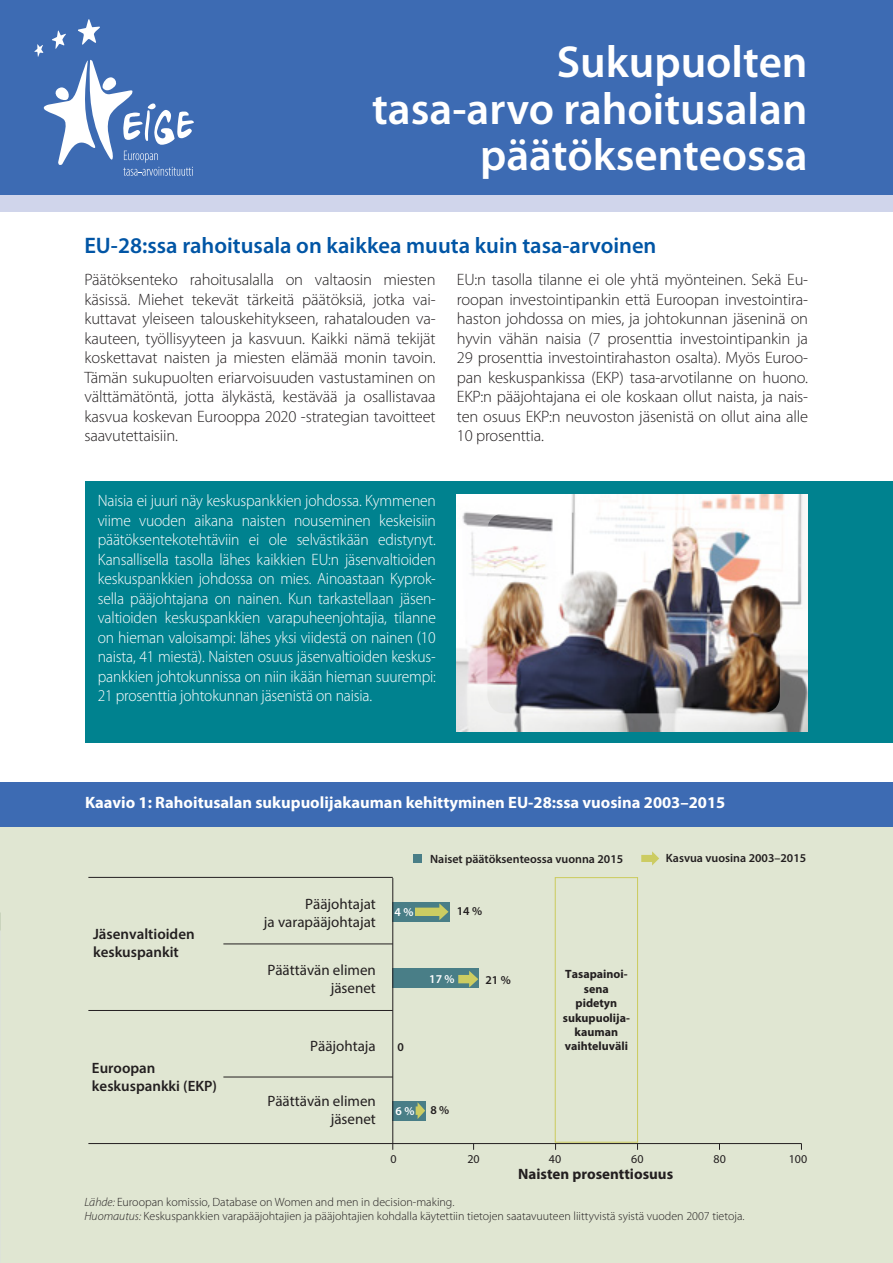
<style>
.page{position:relative;width:893px;height:1263px;background:#fff}
.page>*{position:absolute;margin:0;border:0;box-sizing:border-box;transform-origin:0 0}
.Title_0{font:600 45px/46.5px "Myriad Pro";color:#fff;text-align:right}
.Title_1_span_all{font:600 22.5px "Myriad Pro";color:#0155a5}
.Body_text{font:300 16.5px/19.5px "Myriad Pro";letter-spacing:-.01em;color:#231f20;text-align:justify}
.Body_text_white{font:300 16.5px/19.5px "Myriad Pro";letter-spacing:-.01em;color:#fff;text-align:justify;scale:.94 1}
.Figure_title{font:700 16.5px "Myriad Pro";color:#fff}
.t1{font:15px/18px "Myriad Pro";color:#231f20;text-align:right}
.t2{font:600 15px/18px "Myriad Pro";color:#231f20}
.t3{font:700 15px "Myriad Pro";color:#231f20}
.Source{font:300 12px "Myriad Pro";color:#231f20}
.t4{font:600 12px "Myriad Pro";color:#231f20}
.t5{font:700 12px/14.4px "Myriad Pro";color:#231f20;text-align:center}
.t6{font:12px "Myriad Pro";color:#231f20}
.t7{font:600 12px "Myriad Pro";color:#fff}
.s1{font-style:italic}
</style>
<div class="page">
<div style="left:0;top:0;width:893px;height:210px;background:#3d6bb3"></div>
<svg style="left:34px;top:19px;width:160px;height:157px"></svg>
<div style="left:0;top:195px;width:893px;height:16px;background:#d0d5eb"></div>
<div style="left:0;top:808px;width:893px;height:455px;background:#e0e6d2"></div>
<div style="left:0;top:783px;width:893px;height:44px;background:#3d6bb3"></div>
<div style="left:413px;top:854px;width:9px;height:9px;background:#497e87"></div>
<div style="left:393px;top:902px;width:16px;height:19px;background:#497e87"></div>
<div style="left:393px;top:968px;width:69px;height:20px;background:#497e87"></div>
<div style="left:393px;top:1101px;width:24px;height:20px;background:#497e87"></div>
<div style="left:409px;top:902px;width:40px;height:19px;background:#497e87"></div>
<div style="left:462px;top:968px;width:16px;height:20px;background:#497e87"></div>
<div style="left:417px;top:1101px;width:8px;height:20px;background:#497e87"></div>
<hr style="left:392px;top:1143px;width:409px;height:1px;background:#231f20">
<hr style="left:393px;top:878px;width:1px;height:266px;background:#231f20">
<hr style="left:88px;top:877px;width:305px;height:1px;background:#231f20">
<hr style="left:223px;top:944px;width:170px;height:1px;background:#231f20">
<hr style="left:88px;top:1010px;width:305px;height:1px;background:#231f20">
<hr style="left:223px;top:1077px;width:170px;height:1px;background:#231f20">
<hr style="left:88px;top:1143px;width:305px;height:1px;background:#231f20">
<div style="left:555px;top:877px;width:83px;height:266px;border:1px solid #cccc62"></div>
<svg style="left:415px;top:903px;width:33px;height:17px"></svg>
<svg style="left:641px;top:851px;width:18px;height:14px"></svg>
<svg style="left:458px;top:971px;width:20px;height:16px"></svg>
<svg style="left:416px;top:1102px;width:9px;height:17px"></svg>
<div style="left:85px;top:481px;width:808px;height:262px;background:#00828f"></div>
<img style="left:457px;top:494px;width:351px;height:237px">
<img style="left:487px;top:513px;width:293px;height:200px">
<p class="Title_0" style="left:372px;top:39px;width:437px">Sukupuolten tasa-arvo rahoitusalan päätöksenteossa</p>
<p class="Title_1_span_all" style="left:84px;top:233px;width:574px">EU-28:ssa rahoitusala on kaikkea muuta kuin tasa-arvoinen</p>
<p class="Body_text" style="left:84px;top:270px;width:353px">Päätöksenteko rahoitusalalla on valtaosin miesten käsissä. Miehet tekevät tärkeitä päätöksiä, jotka vai&shy;kuttavat yleiseen talouskehitykseen, rahatalouden va&shy;kauteen, työllisyyteen ja kasvuun. Kaikki nämä tekijät koskettavat naisten ja miesten elämää monin tavoin.<br>Tämän sukupuolten eriarvoisuuden vastustaminen on välttämätöntä, jotta älykästä, kestävää ja osallistavaa kasvua koskevan Eurooppa 2020 -strategian tavoitteet saavutettaisiin.</p>
<p class="Body_text" style="left:457px;top:270px;width:353px">EU:n tasolla tilanne ei ole yhtä myönteinen. Sekä Eu&shy;roopan investointipankin että Euroopan investointira&shy;haston johdossa on mies, ja johtokunnan jäseninä on hyvin vähän naisia (7 prosenttia investointipankin ja 29 prosenttia investointirahaston osalta). Myös Euroo&shy;pan keskuspankissa (EKP) tasa-arvotilanne on huono.<br>EKP:n pääjohtajana ei ole koskaan ollut naista, ja nais&shy;ten osuus EKP:n neuvoston jäsenistä on ollut aina alle 10 prosenttia.</p>
<p class="Body_text_white" style="left:98px;top:491px;width:361px">Naisia ei juuri näy keskuspankkien johdossa. Kymmenen viime vuoden aikana naisten nouseminen keskeisiin päätöksentekotehtäviin ei ole selvästikään edistynyt.<br>Kansallisella tasolla lähes kaikkien EU:n jäsenvaltioiden keskuspankkien johdossa on mies. Ainoastaan Kyprok&shy;sella pääjohtajana on nainen. Kun tarkastellaan jäsen&shy;valtioiden keskuspankkien varapuheenjohtajia, tilanne on hieman valoisampi: lähes yksi viidestä on nainen (10 naista, 41 miestä). Naisten osuus jäsenvaltioiden keskus&shy;pankkien johtokunnissa on niin ikään hieman suurempi:<br>21 prosenttia johtokunnan jäsenistä on naisia.</p>
<p class="Figure_title" style="left:85px;top:791px;width:642px">Kaavio 1: Rahoitusalan sukupuolijakauman kehittyminen EU-28:ssa vuosina 2003–2015</p>
<p class="t2" style="left:93px;top:924px;width:103px">Jäsenvaltioiden keskuspankit</p>
<p class="t2" style="left:92px;top:1058px;width:127px">Euroopan keskuspankki (EKP)</p>
<p class="t1" style="left:264px;top:895px;width:113px">Pääjohtajat<br>ja varapääjohtajat</p>
<p class="t1" style="left:267px;top:960px;width:110px">Päättävän elimen jäsenet</p>
<p class="t1" style="left:310px;top:1037px;width:67px">Pääjohtaja</p>
<p class="t7" style="left:394px;top:904px;width:20px">4 %</p>
<p class="t4" style="left:430px;top:851px;width:195px">Naiset päätöksenteossa vuonna 2015</p>
<p class="t4" style="left:666px;top:850px;width:142px">Kasvua vuosina 2003–2015</p>
<p class="t4" style="left:457px;top:904px;width:27px">14 %</p>
<p class="t4" style="left:397px;top:1040px;width:8px">0</p>
<p class="t7" style="left:429px;top:971px;width:27px">17 %</p>
<p class="t4" style="left:485px;top:972px;width:27px">21 %</p>
<p class="t5" style="left:563px;top:967px;width:69px">Tasapainoi&shy;sena pidetyn sukupuolija&shy;kauman vaihteluväli</p>
<p class="t1" style="left:267px;top:1092px;width:110px">Päättävän elimen jäsenet</p>
<p class="t7" style="left:395px;top:1103px;width:20px">6 %</p>
<p class="t4" style="left:430px;top:1103px;width:20px">8 %</p>
<p class="t6" style="left:390px;top:1151px;width:8px">0</p>
<p class="t6" style="left:467px;top:1151px;width:14px">20</p>
<p class="t6" style="left:549px;top:1151px;width:14px">40</p>
<p class="t6" style="left:631px;top:1151px;width:14px">60</p>
<p class="t6" style="left:714px;top:1151px;width:14px">80</p>
<p class="t6" style="left:789px;top:1151px;width:20px">100</p>
<p class="t3" style="left:518px;top:1164px;width:156px">Naisten prosenttiosuus</p>
<p class="Source" style="left:84px;top:1195px;width:371px"><span class="s1">Lähde:</span> Euroopan komissio, Database on Women and men in decision-making.</p>
<p class="Source" style="left:84px;top:1210px;width:662px"><span class="s1">Huomautus:</span> Keskuspankkien varapääjohtajien ja pääjohtajien kohdalla käytettiin tietojen saatavuuteen liittyvistä syistä vuoden 2007 tietoja.</p>
</div>
